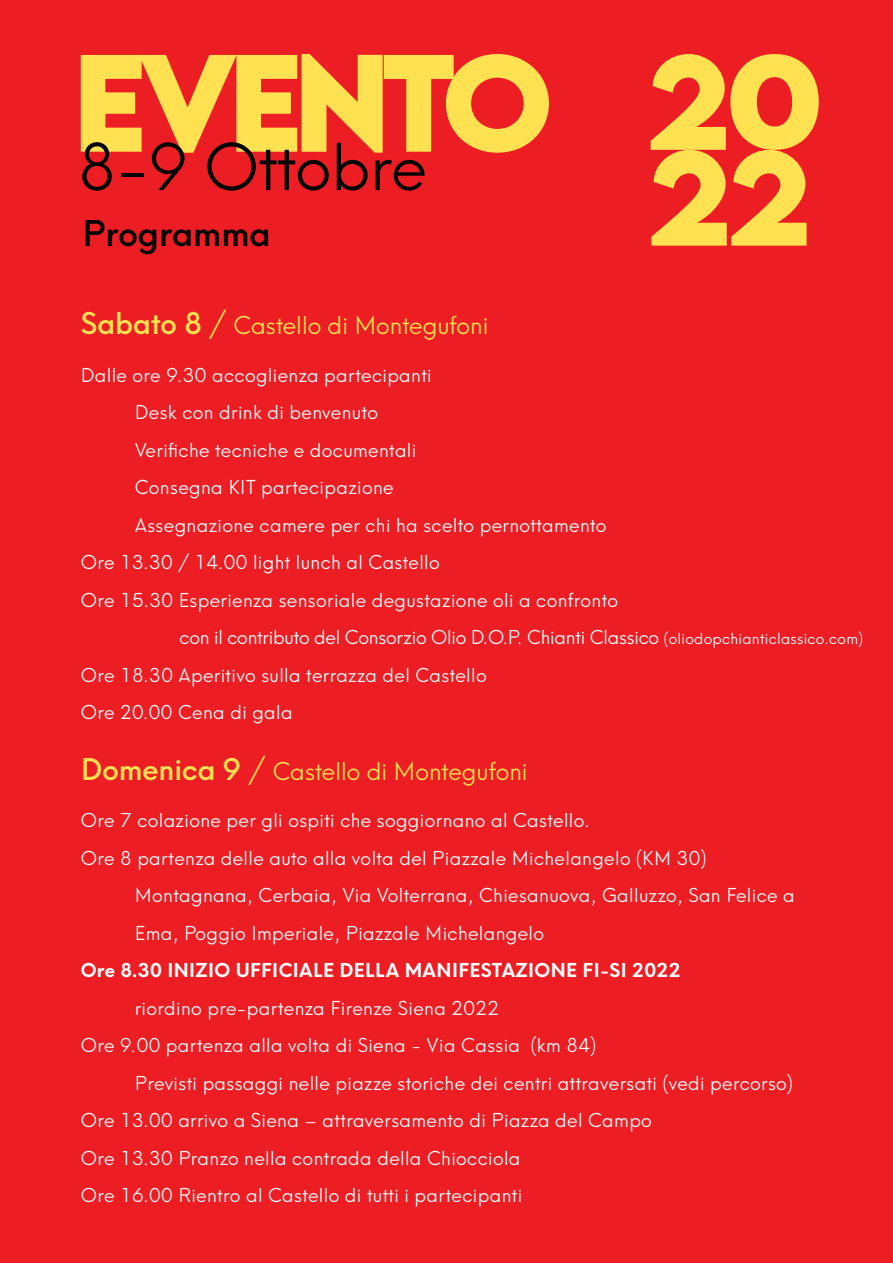
<style>
.page{position:relative;width:893px;height:1263px;background:#ed1d24}
.page>*{position:absolute;margin:0;border:0;box-sizing:border-box;transform-origin:0 0}
.t1{font:300 63px "Neue Hans Kendrick";color:#000}
.t2{font:500 34.65px "Neue Hans Kendrick";color:#000}
.t3{font:300 24px "Neue Hans Kendrick";color:#ffe152}
.t4{font:300 18.75px "Neue Hans Kendrick";letter-spacing:.02em;color:#fff}
.t5{font:300 18.75px "Neue Hans Kendrick";letter-spacing:-.01em;color:#fff}
.t6{font:700 18.75px "Neue Hans Kendrick";letter-spacing:.02em;color:#fff}
.s1{font-weight:500;font-size:29.25px}
.s2{font-size:29.25px}
.s3{font-size:15px}
</style>
<div class="page">
<svg style="left:81px;top:54px;width:468px;height:99px"></svg>
<svg style="left:651px;top:54px;width:168px;height:192px"></svg>
<h1 class="t1" style="left:77px;top:110px;width:351px">8-9 Ottobre</h1>
<h2 class="t2" style="left:82px;top:201px;width:190px">Programma</h2>
<p class="t3" style="left:81px;top:304px;width:409px"><span class="s1">Sabato 8</span> <span class="s2">/</span> Castello di Montegufoni</p>
<p class="t4" style="left:81px;top:358px;width:352px">Dalle ore 9.30 accoglienza partecipanti</p>
<p class="t4" style="left:135px;top:396px;width:245px">Desk con drink di benvenuto</p>
<p class="t4" style="left:135px;top:433px;width:283px">Verifiche tecniche e documentali</p>
<p class="t4" style="left:135px;top:471px;width:260px">Consegna KIT partecipazione</p>
<p class="t4" style="left:135px;top:508px;width:473px">Assegnazione camere per chi ha scelto pernottamento</p>
<p class="t4" style="left:81px;top:546px;width:361px">Ore 13.30 / 14.00 light lunch al Castello</p>
<p class="t4" style="left:81px;top:583px;width:539px">Ore 15.30 Esperienza sensoriale degustazione oli a confronto</p>
<p class="t5" style="left:179px;top:621px;width:685px">con il contributo del Consorzio Olio D.O.P. Chianti Classico <span class="s3">(oliodopchianticlassico.com)</span></p>
<p class="t4" style="left:81px;top:658px;width:407px">Ore 18.30 Aperitivo sulla terrazza del Castello</p>
<p class="t4" style="left:81px;top:696px;width:213px">Ore 20.00 Cena di gala</p>
<p class="t3" style="left:81px;top:749px;width:448px"><span class="s1">Domenica 9</span> <span class="s2">/</span> Castello di Montegufoni</p>
<p class="t4" style="left:81px;top:803px;width:511px">Ore 7 colazione per gli ospiti che soggiornano al Castello.</p>
<p class="t4" style="left:81px;top:841px;width:627px">Ore 8 partenza delle auto alla volta del Piazzale Michelangelo (KM 30)</p>
<p class="t4" style="left:135px;top:878px;width:661px">Montagnana, Cerbaia, Via Volterrana, Chiesanuova, Galluzzo, San Felice a</p>
<p class="t4" style="left:135px;top:916px;width:411px">Ema, Poggio Imperiale, Piazzale Michelangelo</p>
<p class="t6" style="left:81px;top:953px;width:601px">Ore 8.30 INIZIO UFFICIALE DELLA MANIFESTAZIONE FI-SI 2022</p>
<p class="t4" style="left:135px;top:991px;width:366px">riordino pre-partenza Firenze Siena 2022</p>
<p class="t4" style="left:81px;top:1028px;width:517px">Ore 9.00 partenza alla volta di Siena - Via Cassia (km 84)</p>
<p class="t4" style="left:135px;top:1066px;width:660px">Previsti passaggi nelle piazze storiche dei centri attraversati (vedi percorso)</p>
<p class="t4" style="left:81px;top:1103px;width:573px">Ore 13.00 arrivo a Siena – attraversamento di Piazza del Campo</p>
<p class="t4" style="left:81px;top:1141px;width:441px">Ore 13.30 Pranzo nella contrada della Chiocciola</p>
<p class="t4" style="left:81px;top:1178px;width:443px">Ore 16.00 Rientro al Castello di tutti i partecipanti</p>
</div>
